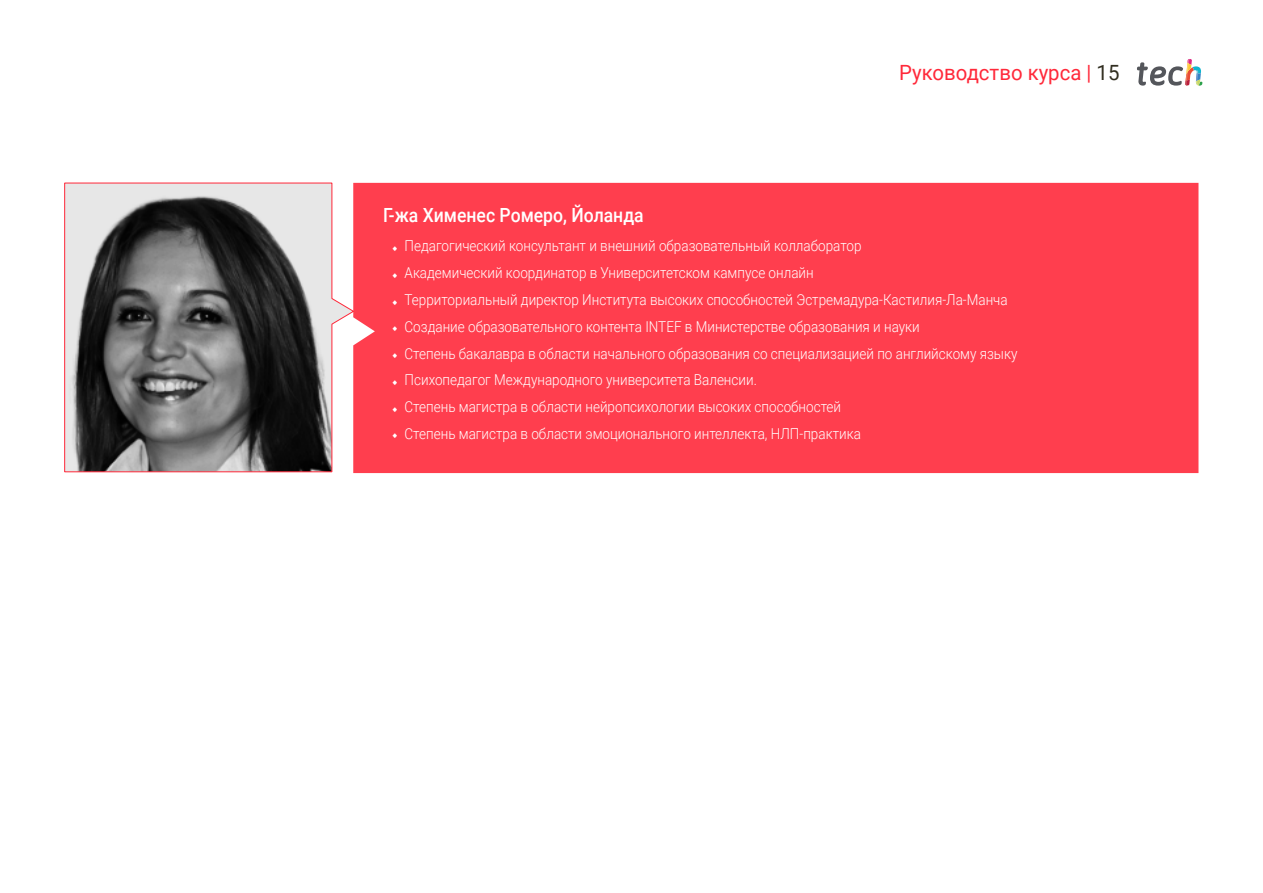
<style>
.page{position:relative;width:1263px;height:893px;background:#fff}
.page>*{position:absolute;margin:0;border:0;box-sizing:border-box;transform-origin:0 0}
.t1{font:21px "Roboto";color:#ff293a}
.t2{font:500 19.5px "Roboto";color:#fff;scale:.9 1}
.t3{font:300 15px/26.7px "Roboto";color:#fff;scale:.9 1}
.s1{color:#312e20}
</style>
<div class="page">
<svg style="left:1137px;top:59px;width:65px;height:27px"></svg>
<div style="left:353px;top:183px;width:845px;height:290px;background:#ff3e4e"></div>
<svg style="left:64px;top:183px;width:290px;height:289px;background:#7a7374"></svg>
<svg style="left:393px;top:246px;width:4px;height:5px"></svg>
<svg style="left:393px;top:273px;width:4px;height:5px"></svg>
<svg style="left:393px;top:300px;width:4px;height:5px"></svg>
<svg style="left:393px;top:326px;width:4px;height:5px"></svg>
<svg style="left:393px;top:353px;width:4px;height:5px"></svg>
<svg style="left:393px;top:380px;width:4px;height:5px"></svg>
<svg style="left:393px;top:407px;width:4px;height:5px"></svg>
<svg style="left:393px;top:433px;width:4px;height:5px"></svg>
<h1 class="t1" style="left:899px;top:57px;width:222px">Руководство курса | <span class="s1">15</span></h1>
<h2 class="t2" style="left:383px;top:201px;width:291px">Г-жа Хименес Ромеро, Йоланда</h2>
<p class="t3" style="left:405px;top:232px;width:682px">Педагогический консультант и внешний образовательный коллаборатор<br>Академический координатор в Университетском кампусе онлайн<br>Территориальный директор Института высоких способностей Эстремадура-Кастилия-Ла-Манча Создание образовательного контента INTEF в Министерстве образования и науки<br>Степень бакалавра в области начального образования со специализацией по английскому языку Психопедагог Международного университета Валенсии.<br>Степень магистра в области нейропсихологии высоких способностей<br>Степень магистра в области эмоционального интеллекта, НЛП-практика</p>
</div>
